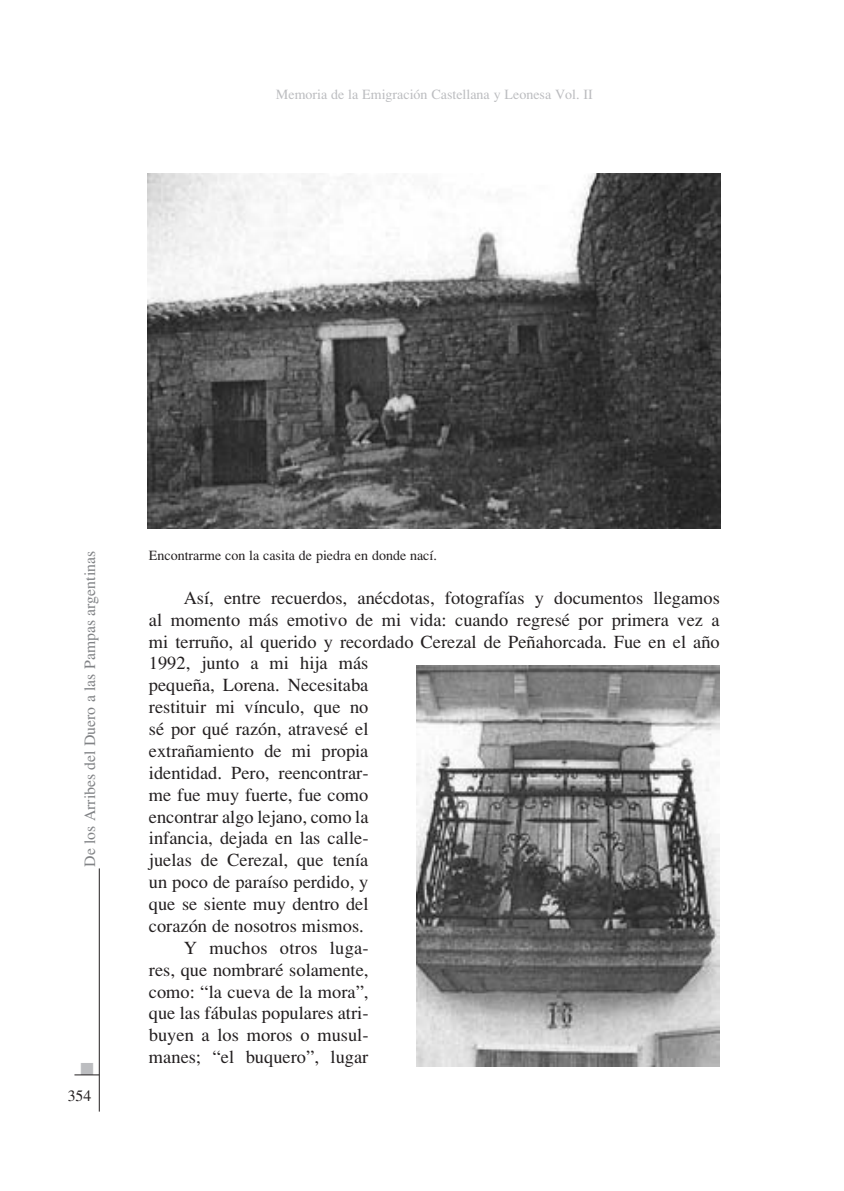
<style>
.page{position:relative;width:844px;height:1191px;background:#fff}
.page>*{position:absolute;margin:0;border:0;box-sizing:border-box;transform-origin:0 0}
.t1{font:18.38px/21.9px "Times";color:#231f20}
.t2{font:17.5px "Zapf Dingbats ITC";color:#bcbdc0}
.t3{font:15.75px "Times";color:#808285}
.t4{font:15.75px "Times";color:#231f20}
.t5{font:14px "Times";color:#bcbdc0}
.pie_de_foto{font:14px "Times";color:#231f20}
</style>
<div class="page">
<svg style="left:74px;top:1074px;width:25px;height:1px"></svg>
<hr style="left:99px;top:868px;width:1px;height:243px;background:#231f20">
<img style="left:148px;top:174px;width:572px;height:354px">
<img style="left:416px;top:666px;width:302px;height:400px">
<p class="t5" style="left:276px;top:86px;width:318px">Memoria de la Emigración Castellana y Leonesa Vol. II</p>
<p class="t3" style="left:81px;top:866px;width:317px;rotate:-90deg">De los Arribes del Duero a las Pampas argentinas</p>
<p class="t2" style="left:80px;top:1060px;width:15px">■</p>
<p class="t4" style="left:68px;top:1087px;width:25px">354</p>
<p class="pie_de_foto" style="left:149px;top:547px;width:289px">Encontrarme con la casita de piedra en donde nací.</p>
<p class="t1" style="left:149px;top:586px;width:572px;text-indent:35px">Así, entre recuerdos, anécdotas, fotografías y documentos llegamos al momento más emotivo de mi vida: cuando regresé por primera vez a mi terruño, al querido y recordado Cerezal de Peñahorcada. Fue en el año 1992, junto a mi hija más<br>pequeña, Lorena. Necesitaba<br>restituir mi vínculo, que no<br>sé por qué razón, atravesé el<br>extrañamiento de mi propia<br>identidad. Pero, reencontrar-<br>me fue muy fuerte, fue como<br>encontrar algo lejano, como la<br>infancia, dejada en las calle-<br>juelas de Cerezal, que tenía<br>un poco de paraíso perdido, y<br>que se siente muy dentro del<br>corazón de nosotros mismos.</p>
<p class="t1" style="left:149px;top:936px;width:221px;text-align:justify;text-indent:35px">Y muchos otros luga&shy;res, que nombraré solamente, como: “la cueva de la mora”, que las fábulas populares atri&shy;buyen a los moros o musul&shy;manes; “el buquero”, lugar</p>
</div>
